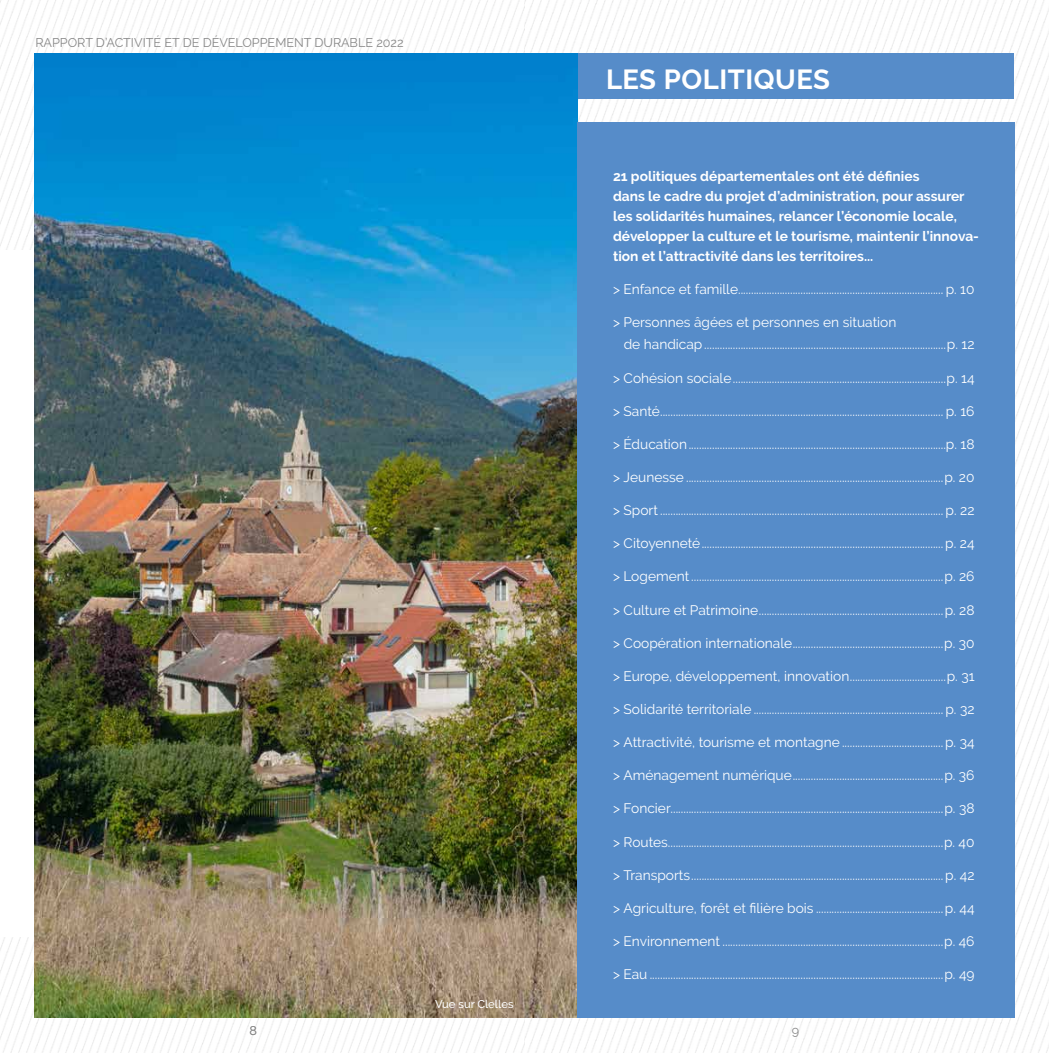
<style>
.page{position:relative;width:1049px;height:1053px;background:#fff}
.page>*{position:absolute;margin:0;border:0;box-sizing:border-box;transform-origin:0 0}
.t1{font:700 27.5px "Raleway";letter-spacing:.02em;color:#fff}
.t2{font:13.75px/22.5px "Raleway";color:#fff}
.t3{font:700 13.75px/20px "Raleway";color:#fff}
.t4{font:12.62px "Raleway";color:#878787}
.t5{font:500 11.25px "Raleway";color:#fff}
</style>
<div class="page">
<img style="left:524px;top:0;width:525px;height:1052px">
<img style="left:0;top:937px;width:524px;height:115px">
<img style="left:34px;top:53px;width:544px;height:964px">
<div style="left:578px;top:122px;width:437px;height:895px;background:#568cc9"></div>
<div style="left:578px;top:53px;width:435px;height:45px;background:#568cc9"></div>
<p class="t4" style="left:35px;top:36px;width:370px">RAPPORT D’ACTIVITÉ ET DE DÉVELOPPEMENT DURABLE 2022</p>
<p class="t5" style="left:435px;top:997px;width:80px">Vue sur Clelles</p>
<h1 class="t1" style="left:606px;top:63px;width:225px">LES POLITIQUES</h1>
<p class="t3" style="left:613px;top:166px;width:367px">21 politiques départementales ont été définies<br>dans le cadre du projet d’administration, pour assurer les solidarités humaines, relancer l’économie locale, développer la culture et le tourisme, maintenir l’innova&shy;tion et l’attractivité dans les territoires...</p>
<p class="t2" style="left:613px;top:277px;width:363px">&gt; ➢Enfance et famille............................................................................... p. 10</p>
<p class="t2" style="left:624px;top:311px;width:352px;text-indent:-11px">&gt; Personnes âgées et personnes en situation<br>de handicap.............................................................................................p. 12</p>
<p class="t2" style="left:613px;top:366px;width:363px">&gt; ➢Cohésion sociale..................................................................................p. 14</p>
<p class="t2" style="left:613px;top:399px;width:363px">&gt; ➢Santé............................................................................................................. p. 16</p>
<p class="t2" style="left:613px;top:432px;width:363px">&gt; ➢Éducation...................................................................................................p. 18</p>
<p class="t2" style="left:613px;top:466px;width:363px">&gt; ➢Jeunesse ...................................................................................................p. 20</p>
<p class="t2" style="left:613px;top:499px;width:363px">&gt; ➢Sport............................................................................................................. p. 22</p>
<p class="t2" style="left:613px;top:532px;width:363px">&gt; Citoyenneté.............................................................................................p. 24</p>
<p class="t2" style="left:613px;top:565px;width:363px">&gt; ➢Logement.................................................................................................p. 26</p>
<p class="t2" style="left:613px;top:598px;width:363px">&gt; ➢Culture et Patrimoine.......................................................................p. 28</p>
<p class="t2" style="left:613px;top:631px;width:363px">&gt; ➢Coopération internationale..........................................................p. 30</p>
<p class="t2" style="left:613px;top:664px;width:363px">&gt; ➢Europe, développement, innovation.....................................p. 31</p>
<p class="t2" style="left:613px;top:697px;width:363px">&gt; Solidarité territoriale .........................................................................p. 32</p>
<p class="t2" style="left:613px;top:731px;width:363px">&gt; ➢Attractivité, tourisme et montagne .......................................p. 34</p>
<p class="t2" style="left:613px;top:764px;width:363px">&gt; ➢Aménagement numérique..........................................................p. 36</p>
<p class="t2" style="left:613px;top:797px;width:363px">&gt; ➢Foncier.........................................................................................................p. 38</p>
<p class="t2" style="left:613px;top:830px;width:363px">&gt; ➢Routes..........................................................................................................p. 40</p>
<p class="t2" style="left:613px;top:863px;width:363px">&gt; ➢Transports.................................................................................................p. 42</p>
<p class="t2" style="left:613px;top:896px;width:363px">&gt; ➢Agriculture, forêt et filière bois .................................................p. 44</p>
<p class="t2" style="left:613px;top:929px;width:363px">&gt; ➢Environnement .....................................................................................p. 46</p>
<p class="t2" style="left:613px;top:962px;width:363px">&gt; ➢Eau .................................................................................................................p. 49</p>
<p class="t4" style="left:250px;top:1022px;width:9px">8</p>
<p class="t4" style="left:792px;top:1022px;width:9px">9</p>
</div>
